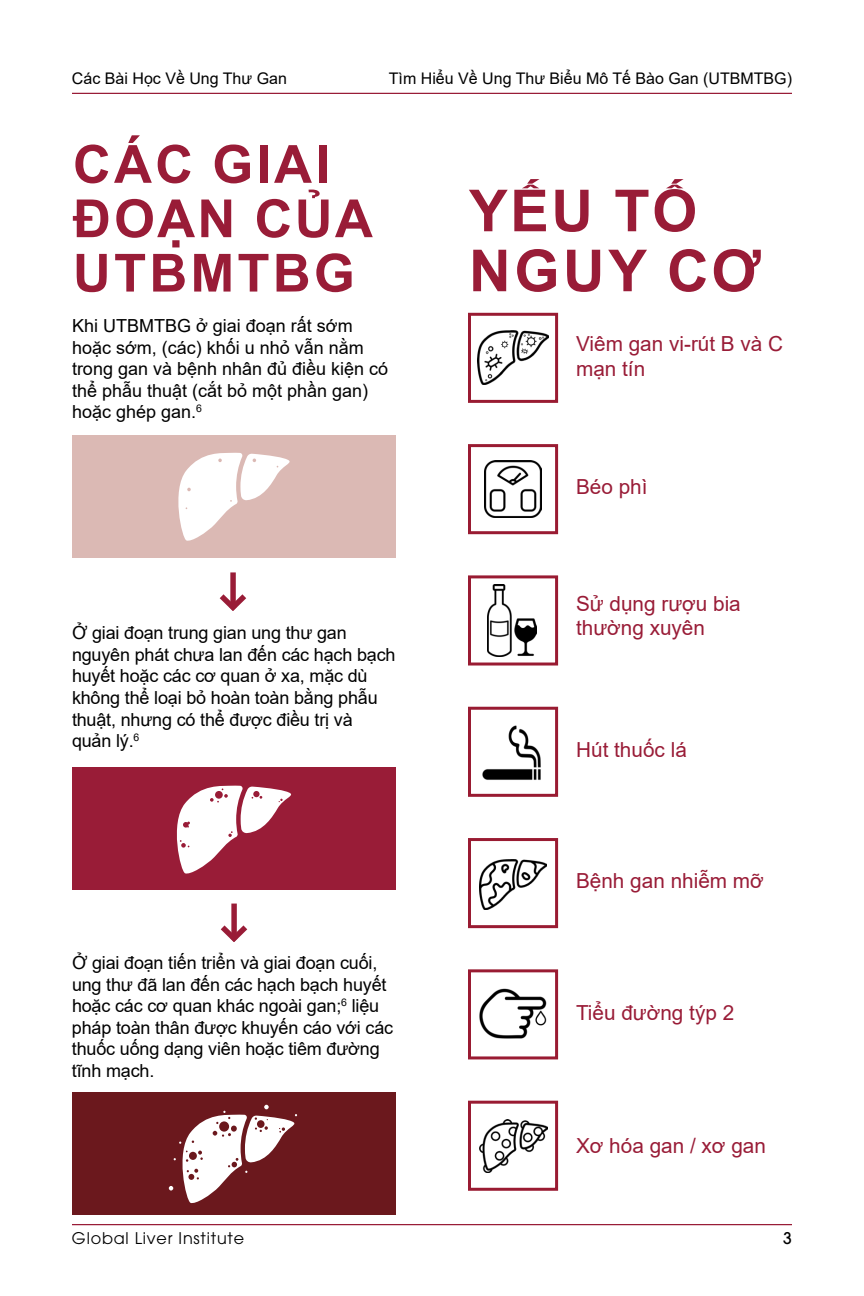
<style>
.page{position:relative;width:864px;height:1296px;background:#fff}
.page>*{position:absolute;margin:0;border:0;box-sizing:border-box;transform-origin:0 0}
.t1{font:700 58px/60px "Arial";letter-spacing:.045em;color:#991c37}
.t2{font:700 52.6px/54.4px "Arial";letter-spacing:.06em;color:#991c37}
.t3{font:20.8px/24.4px "Arial";color:#991c37}
.t4{font:18px/21.6px "Arial";letter-spacing:-.01em;color:#000}
.t5{font:16px "Arial";color:#000}
.t6{font:16px "ITC Avant Garde Pro";letter-spacing:.05em;color:#000}
.t7{font:500 16px "ITC Avant Garde Pro";color:#000}
</style>
<div class="page">
<hr style="left:72px;top:93px;width:720px;height:1px;background:#991c37">
<hr style="left:72px;top:1224px;width:720px;height:1px;background:#991c37">
<div style="left:72px;top:435px;width:324px;height:123px;background:#dbb9b4"></div>
<div style="left:230px;top:572px;width:6px;height:36px;background:#991c37"></div>
<svg style="left:219px;top:589px;width:28px;height:22px"></svg>
<div style="left:231px;top:904px;width:6px;height:35px;background:#991c37"></div>
<svg style="left:220px;top:920px;width:28px;height:22px"></svg>
<svg style="left:178px;top:452px;width:112px;height:89px"></svg>
<div style="left:72px;top:767px;width:324px;height:123px;background:#991c37"></div>
<svg style="left:176px;top:785px;width:115px;height:89px"></svg>
<div style="left:72px;top:1093px;width:324px;height:122px;background:#6b181d"></div>
<svg style="left:169px;top:1105px;width:128px;height:99px"></svg>
<img style="left:477px;top:330px;width:72px;height:55px">
<div style="left:468px;top:313px;width:90px;height:90px;border:3px solid #991b32"></div>
<img style="left:485px;top:461px;width:57px;height:57px">
<div style="left:468px;top:444px;width:90px;height:90px;border:3px solid #991b32"></div>
<img style="left:488px;top:584px;width:49px;height:73px">
<div style="left:468px;top:575px;width:90px;height:91px;border:3px solid #991b32"></div>
<img style="left:482px;top:725px;width:59px;height:55px">
<div style="left:468px;top:707px;width:90px;height:90px;border:3px solid #991b32"></div>
<img style="left:480px;top:859px;width:67px;height:51px">
<div style="left:468px;top:838px;width:90px;height:90px;border:3px solid #991b32"></div>
<img style="left:479px;top:988px;width:68px;height:51px">
<div style="left:468px;top:969px;width:90px;height:90px;border:3px solid #991b32"></div>
<img style="left:479px;top:1119px;width:68px;height:53px">
<div style="left:468px;top:1101px;width:90px;height:90px;border:3px solid #991b32"></div>
<p class="t5" style="left:72px;top:67px;width:216px">Các Bài Học Về Ung Thư Gan</p>
<p class="t5" style="left:389px;top:67px;width:405px">Tìm Hiểu Về Ung Thư Biểu Mô Tế Bào Gan (UTBMTBG)</p>
<h2 class="t2" style="left:73px;top:138px;width:302px">CÁC GIAI<br>ĐOẠN CỦA<br>UTBMTBG</h2>
<p class="t4" style="left:72px;top:315px;width:318px">Khi UTBMTBG ở giai đoạn rất sớm hoặc sớm, (các) khối u nhỏ vẫn nằm trong gan và bệnh nhân đủ điều kiện có thể phẫu thuật (cắt bỏ một phần gan) hoặc ghép gan.<sup>6</sup></p>
<p class="t4" style="left:72px;top:622px;width:325px">Ở giai đoạn trung gian ung thư gan nguyên phát chưa lan đến các hạch bạch huyết hoặc các cơ quan ở xa, mặc dù không thể loại bỏ hoàn toàn bằng phẫu thuật, nhưng có thể được điều trị và quản lý.<sup>6</sup></p>
<p class="t4" style="left:72px;top:952px;width:323px">Ở giai đoạn tiến triển và giai đoạn cuối, ung thư đã lan đến các hạch bạch huyết hoặc các cơ quan khác ngoài gan;<sup>6</sup> liệu pháp toàn thân được khuyến cáo với các thuốc uống dạng viên hoặc tiêm đường tĩnh mạch.</p>
<h1 class="t1" style="left:469px;top:182px;width:293px">YẾU TỐ<br>NGUY CƠ</h1>
<p class="t3" style="left:576px;top:332px;width:209px">Viêm gan vi-rút B và C mạn tín</p>
<p class="t3" style="left:576px;top:475px;width:73px">Béo phì</p>
<p class="t3" style="left:576px;top:591px;width:166px">Sử dụng rượu bia thường xuyên</p>
<p class="t3" style="left:576px;top:737px;width:112px">Hút thuốc lá</p>
<p class="t3" style="left:576px;top:869px;width:189px">Bệnh gan nhiễm mỡ</p>
<p class="t3" style="left:576px;top:1000px;width:160px">Tiểu đường týp 2</p>
<p class="t3" style="left:576px;top:1133px;width:191px">Xơ hóa gan / xơ gan</p>
<p class="t6" style="left:72px;top:1228px;width:174px">Global Liver Institute</p>
<p class="t7" style="left:783px;top:1227px;width:10px">3</p>
</div>
